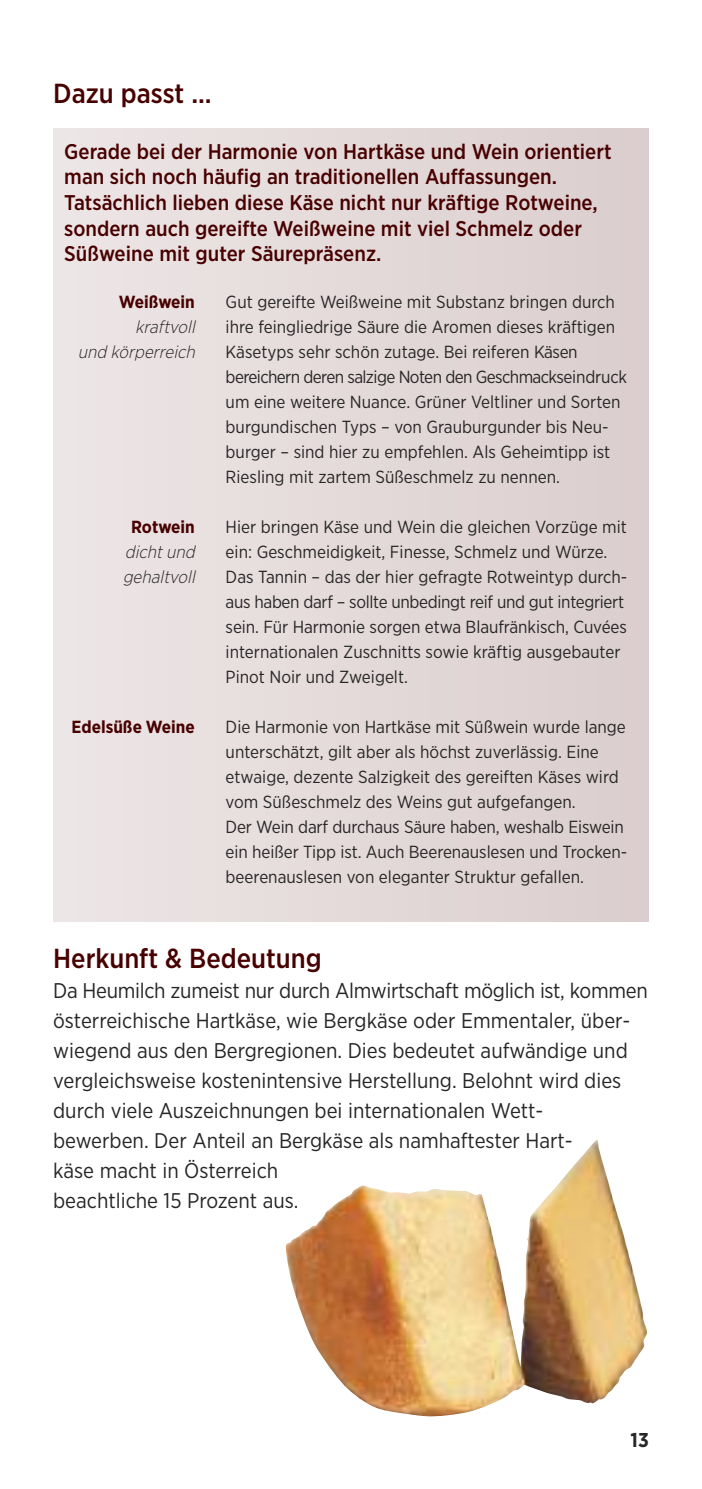
<style>
.page{position:relative;width:702px;height:1489px;background:#fff}
.page>*{position:absolute;margin:0;border:0;box-sizing:border-box;transform-origin:0 0}
.t1{font:500 27.5px "Gotham Narrow";color:#480000}
.t2{font:21.25px/30px "Gotham Narrow";color:#272627}
.t3{font:500 21.25px/25.5px "Gotham Narrow";color:#480000}
.t4{font:700 20px "Gotham Narrow";color:#272627}
.t5{font:17.5px/25px "Gotham Narrow";color:#272627}
.t6{font:italic 300 17.5px/25px "Gotham Narrow";color:#272627;text-align:right}
.t7{font:700 17.5px "Gotham Narrow";color:#480000}
</style>
<div class="page">
<img style="left:286px;top:1140px;width:361px;height:276px">
<h1 class="t1" style="left:53px;top:84px;width:160px">Dazu passt ...</h1>
<p class="t3" style="left:64px;top:140px;width:549px">Gerade bei der Harmonie von Hartkäse und Wein orientiert man sich noch häufig an traditionellen Auffassungen.<br>Tatsächlich lieben diese Käse nicht nur kräftige Rotweine, sondern auch gereifte Weißweine mit viel Schmelz oder Süßweine mit guter Säurepräsenz.</p>
<p class="t7" style="left:119px;top:295px;width:78px">Weißwein</p>
<p class="t6" style="left:78px;top:315px;width:122px">kraftvoll<br>und körperreich</p>
<p class="t5" style="left:226px;top:290px;width:403px">Gut gereifte Weißweine mit Substanz bringen durch ihre feingliedrige Säure die Aromen dieses kräftigen Käsetyps sehr schön zutage. Bei reiferen Käsen bereichern deren salzige Noten den Geschmackseindruck um eine weitere Nuance. Grüner Veltliner und Sorten burgundischen Typs – von Grauburgunder bis Neu&shy;burger – sind hier zu empfehlen. Als Geheimtipp ist Riesling mit zartem Süßeschmelz zu nennen.</p>
<p class="t5" style="left:226px;top:515px;width:403px">Hier bringen Käse und Wein die gleichen Vorzüge mit ein: Geschmeidigkeit, Finesse, Schmelz und Würze.<br>Das Tannin – das der hier gefragte Rotweintyp durch&shy;aus haben darf – sollte unbedingt reif und gut integriert sein. Für Harmonie sorgen etwa Blaufränkisch, Cuvées internationalen Zuschnitts sowie kräftig ausgebauter Pinot Noir und Zweigelt.</p>
<p class="t5" style="left:226px;top:715px;width:403px">Die Harmonie von Hartkäse mit Süßwein wurde lange unterschätzt, gilt aber als höchst zuverlässig. Eine etwaige, dezente Salzigkeit des gereiften Käses wird vom Süßeschmelz des Weins gut aufgefangen.<br>Der Wein darf durchaus Säure haben, weshalb Eiswein ein heißer Tipp ist. Auch Beerenauslesen und Trocken&shy;beerenauslesen von eleganter Struktur gefallen.</p>
<p class="t7" style="left:131px;top:520px;width:65px">Rotwein</p>
<p class="t6" style="left:123px;top:540px;width:77px;text-align:left">dicht und gehaltvoll</p>
<p class="t7" style="left:72px;top:720px;width:125px">Edelsüße Weine</p>
<h1 class="t1" style="left:53px;top:948px;width:270px">Herkunft &amp; Bedeutung</h1>
<p class="t2" style="left:53px;top:976px;width:596px">Da Heumilch zumeist nur durch Almwirtschaft möglich ist, kommen österreichische Hartkäse, wie Bergkäse oder Emmentaler, über&shy;wiegend aus den Bergregionen. Dies bedeutet aufwändige und vergleichsweise kostenintensive Herstellung. Belohnt wird dies durch viele Auszeichnungen bei internationalen Wett-<br>bewerben. Der Anteil an Bergkäse als namhaftester Hart-<br>käse macht in Österreich<br>beachtliche 15 Prozent aus.</p>
<p class="t4" style="left:630px;top:1432px;width:20px">13</p>
</div>
